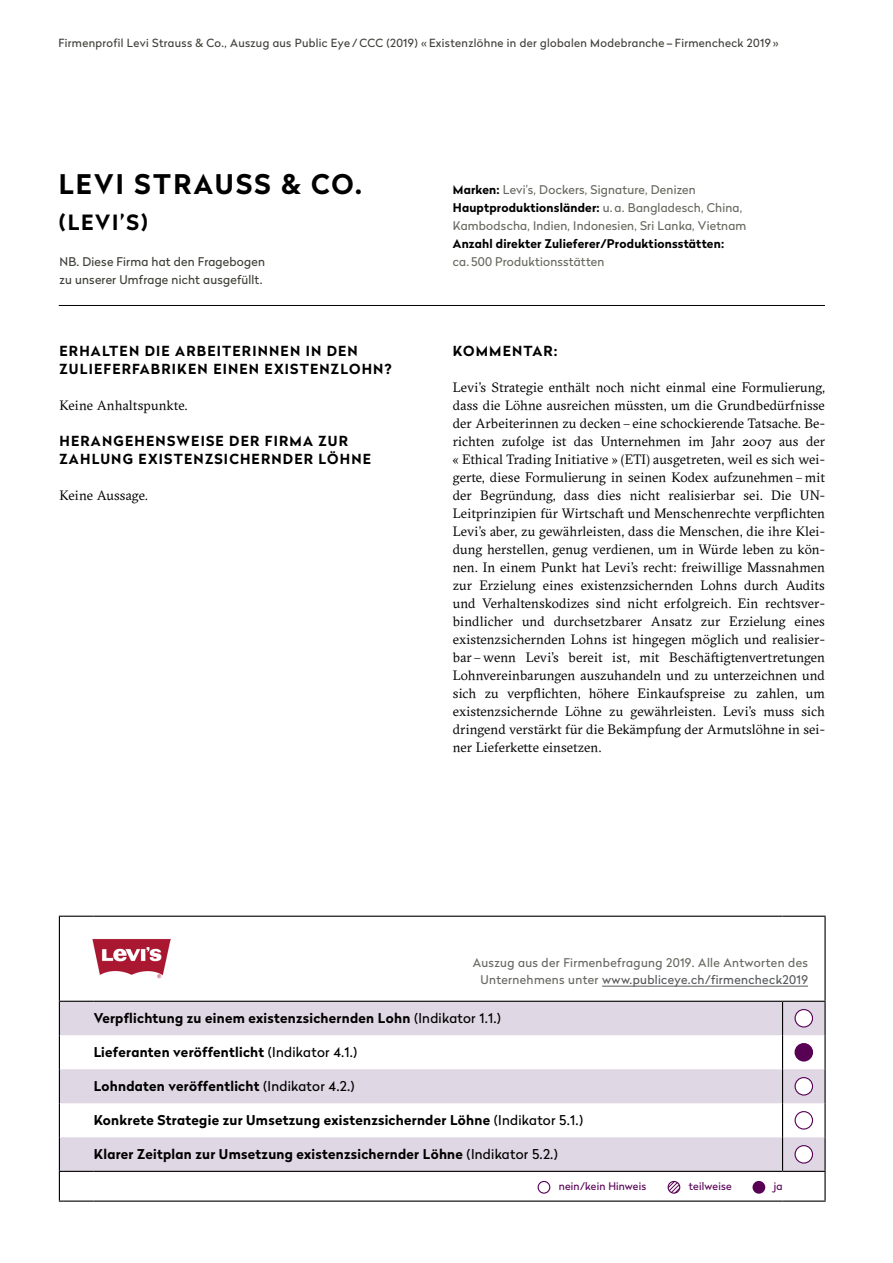
<style>
.page{position:relative;width:893px;height:1263px;background:#fff}
.page>*{position:absolute;margin:0;border:0;box-sizing:border-box;transform-origin:0 0}
._01_Untertitel_1{font:700 27px "Radikal";letter-spacing:.085em;color:#000}
._01_Untertitel_1-2{font:700 21px "Radikal";color:#000}
._01_Untertitel_1-3{font:700 13.8px/18px "Radikal";letter-spacing:.085em;color:#000}
._03_Lauftext_oE-Ausz{font:700 13.8px "Radikal";letter-spacing:.085em;color:#000}
._03_Lauftext_oE-Ausz-2{font:13.5px/18px "GT Sectra";letter-spacing:.005em;color:#000;text-align:justify}
._04_Fussnote{font:700 13.5px "Radikal";letter-spacing:.02em;color:#000}
._01_Untertitel_1-4{font:13.5px "GT Sectra";letter-spacing:.005em;color:#000}
._03_Lauftext_oE-Ausz-3{font:12px/18px "Radikal";letter-spacing:.015em;color:#696961}
._03_Lauftext_oE-Ausz-4{font:700 12px/18px "Radikal";letter-spacing:.015em;color:#000}
._03_Lauftext_oE-Ausz-5{font:12px "Radikal";letter-spacing:.015em;color:#403f38}
._07_Quote_Absender{font:12px "Radikal";letter-spacing:.03em;color:#58595b}
._07_Quote_Absender-2{font:12px "Radikal";letter-spacing:.03em;color:#696961}
.t1{font:11.25px "Radikal";letter-spacing:.03em;color:#403f38}
._04_Fussnote-2{font:10.5px "Radikal";letter-spacing:.02em;color:#570054}
.s1{font-weight:700;color:#000}
.s2{font-weight:400;color:#696961}
.s3{color:#696961}
.s4{font-weight:400}
</style>
<div class="page">
<svg style="left:60px;top:939px;width:764px;height:255px"></svg>
<svg style="left:60px;top:1002px;width:764px;height:169px;fill:#e0d7e4"></svg>
<hr style="left:824px;top:917px;width:2px;height:84px;background:#000">
<hr style="left:782px;top:1002px;width:1px;height:33px;background:#000">
<hr style="left:824px;top:1002px;width:2px;height:33px;background:#000">
<hr style="left:782px;top:1035px;width:1px;height:34px;background:#000">
<hr style="left:824px;top:1035px;width:2px;height:34px;background:#000">
<hr style="left:782px;top:1069px;width:1px;height:34px;background:#000">
<hr style="left:824px;top:1069px;width:2px;height:34px;background:#000">
<hr style="left:782px;top:1103px;width:1px;height:34px;background:#000">
<hr style="left:824px;top:1103px;width:2px;height:34px;background:#000">
<hr style="left:782px;top:1137px;width:1px;height:34px;background:#000">
<hr style="left:824px;top:1137px;width:2px;height:34px;background:#000">
<hr style="left:824px;top:1172px;width:2px;height:28px;background:#000">
<hr style="left:64px;top:1200px;width:30px;height:2px;background:#000">
<hr style="left:94px;top:1200px;width:688px;height:2px;background:#000">
<hr style="left:782px;top:1200px;width:44px;height:2px;background:#000">
<hr style="left:782px;top:1001px;width:44px;height:1px;background:#000">
<hr style="left:59px;top:917px;width:1px;height:84px;background:#000">
<hr style="left:64px;top:916px;width:30px;height:1px;background:#000">
<hr style="left:94px;top:916px;width:688px;height:1px;background:#000">
<hr style="left:782px;top:916px;width:44px;height:1px;background:#000">
<hr style="left:59px;top:1002px;width:1px;height:33px;background:#000">
<hr style="left:64px;top:1001px;width:30px;height:1px;background:#000">
<hr style="left:94px;top:1001px;width:688px;height:1px;background:#000">
<hr style="left:59px;top:1035px;width:1px;height:34px;background:#000">
<hr style="left:59px;top:1069px;width:1px;height:34px;background:#000">
<hr style="left:59px;top:1103px;width:1px;height:34px;background:#000">
<hr style="left:59px;top:1137px;width:1px;height:34px;background:#000">
<svg style="left:59px;top:1171px;width:5px;height:31px"></svg>
<hr style="left:64px;top:1171px;width:30px;height:1px;background:#000">
<hr style="left:94px;top:1171px;width:688px;height:1px;background:#000">
<hr style="left:782px;top:1171px;width:44px;height:1px;background:#000">
<img style="left:92px;top:939px;width:78px;height:42px">
<div style="left:795px;top:1009px;width:17px;height:18px;background:#fff;border-radius:50%"></div>
<div style="left:794px;top:1009px;width:19px;height:18px;border:1px solid #570054;border-radius:50%"></div>
<div style="left:794px;top:1043px;width:19px;height:18px;background:#570054;border-radius:50%"></div>
<div style="left:795px;top:1077px;width:17px;height:18px;background:#fff;border-radius:50%"></div>
<div style="left:794px;top:1077px;width:19px;height:18px;border:1px solid #570054;border-radius:50%"></div>
<div style="left:795px;top:1111px;width:17px;height:18px;background:#fff;border-radius:50%"></div>
<div style="left:794px;top:1111px;width:19px;height:18px;border:1px solid #570054;border-radius:50%"></div>
<div style="left:795px;top:1146px;width:17px;height:17px;background:#fff;border-radius:50%"></div>
<div style="left:794px;top:1145px;width:19px;height:18px;border:1px solid #570054;border-radius:50%"></div>
<div style="left:538px;top:1181px;width:12px;height:12px;background:#fff;border-radius:50%"></div>
<div style="left:538px;top:1181px;width:12px;height:13px;border:1px solid #570054;border-radius:50%"></div>
<div style="left:752px;top:1181px;width:13px;height:13px;background:#570054;border-radius:50%"></div>
<svg style="left:668px;top:1181px;width:12px;height:13px"></svg>
<div style="left:668px;top:1181px;width:12px;height:13px;border:1px solid #570054;border-radius:50%"></div>
<hr style="left:59px;top:305px;width:766px;height:1px;background:#000">
<hr style="left:602px;top:986px;width:206px;height:1px;background:#58595b">
<p class="t1" style="left:58px;top:35px;width:722px">Firmenprofil Levi Strauss &amp; Co., Auszug aus Public Eye / CCC (2019) « Existenzlöhne in der globalen Modebranche – Firmencheck 2019 »</p>
<p class="_01_Untertitel_1" style="left:59px;top:164px;width:305px">LEVI STRAUSS &amp; CO.</p>
<p class="_01_Untertitel_1-2" style="left:59px;top:207px;width:91px">(LEVI’S)</p>
<p class="_03_Lauftext_oE-Ausz-5" style="left:60px;top:253px;width:207px">NB. Diese Firma hat den Fragebogen</p>
<p class="_03_Lauftext_oE-Ausz-5" style="left:60px;top:271px;width:205px">zu unserer Umfrage nicht ausgefüllt.</p>
<p class="_01_Untertitel_1-3" style="left:60px;top:341px;width:300px">ERHALTEN DIE ARBEITERINNEN IN DEN</p>
<p class="_01_Untertitel_1-3" style="left:60px;top:359px;width:334px">ZULIEFERFABRIKEN EINEN EXISTENZLOHN?</p>
<p class="_01_Untertitel_1-4" style="left:60px;top:397px;width:129px">Keine Anhaltspunkte.</p>
<p class="_01_Untertitel_1-3" style="left:60px;top:431px;width:313px">HERANGEHENSWEISE DER FIRMA ZUR<br>ZAHLUNG EXISTENZSICHERNDER LÖHNE</p>
<p class="_03_Lauftext_oE-Ausz-2" style="left:60px;top:486px;width:90px">Keine Aussage.</p>
<p class="_03_Lauftext_oE-Ausz-3" style="left:453px;top:180px;width:244px"><span class="s1">Marken:</span> Levi’s, Dockers, Signature, Denizen</p>
<p class="_03_Lauftext_oE-Ausz-3" style="left:453px;top:198px;width:295px"><span class="s1">Hauptproduktionsländer:</span> u. a. Bangladesch, China,<br>Kambodscha, Indien, Indonesien, Sri Lanka, Vietnam</p>
<p class="_03_Lauftext_oE-Ausz-4" style="left:453px;top:234px;width:273px">Anzahl direkter Zulieferer/Produktionsstätten: <span class="s2">ca. 500 Produktionsstätten</span></p>
<p class="_03_Lauftext_oE-Ausz" style="left:453px;top:341px;width:106px">KOMMENTAR:</p>
<p class="_03_Lauftext_oE-Ausz-2" style="left:453px;top:378px;width:374px">Levi's Strategie enthält noch nicht einmal eine Formulierung, dass die Löhne ausreichen müssten, um die Grundbedürfnisse der Arbeiterinnen zu decken – eine schockierende Tatsache. Be&shy;richten zufolge ist das Unternehmen im Jahr 2007 aus der « Ethical Trading Initiative » (ETI) ausgetreten, weil es sich wei&shy;gerte, diese Formulierung in seinen Kodex aufzunehmen – mit der Begründung, dass dies nicht realisierbar sei. Die UN-Leitprinzipien für Wirtschaft und Menschenrechte verpflichten Levi's aber, zu gewährleisten, dass die Menschen, die ihre Klei&shy;dung herstellen, genug verdienen, um in Würde leben zu kön&shy;nen. In einem Punkt hat Levi’s recht: freiwillige Massnahmen zur Erzielung eines existenzsichernden Lohns durch Audits und Verhaltenskodizes sind nicht erfolgreich. Ein rechtsver&shy;bindlicher und durchsetzbarer Ansatz zur Erzielung eines existenzsichernden Lohns ist hingegen möglich und realisier&shy;bar – wenn Levi's bereit ist, mit Beschäftigtenvertretungen Lohnvereinbarungen auszuhandeln und zu unterzeichnen und sich zu verpflichten, höhere Einkaufspreise zu zahlen, um existenzsichernde Löhne zu gewährleisten. Levi's muss sich dringend verstärkt für die Bekämpfung der Armutslöhne in sei&shy;ner Lieferkette einsetzen.</p>
<p class="_07_Quote_Absender-2" style="left:473px;top:954px;width:337px">Auszug aus der Firmenbefragung 2019. Alle Antworten des</p>
<p class="_07_Quote_Absender" style="left:480px;top:971px;width:329px"><span class="s3">Unternehmens unter</span> www.publiceye.ch/firmencheck2019</p>
<p class="_04_Fussnote" style="left:94px;top:1009px;width:409px">Verpflichtung zu einem existenzsichernden Lohn <span class="s4">(Indikator 1.1.)</span></p>
<p class="_04_Fussnote" style="left:94px;top:1043px;width:265px">Lieferanten veröffentlicht <span class="s4">(Indikator 4.1.)</span></p>
<p class="_04_Fussnote" style="left:94px;top:1077px;width:262px">Lohndaten veröffentlicht <span class="s4">(Indikator 4.2.)</span></p>
<p class="_04_Fussnote" style="left:94px;top:1111px;width:491px">Konkrete Strategie zur Umsetzung existenzsichernder Löhne <span class="s4">(Indikator 5.1.)</span></p>
<p class="_04_Fussnote" style="left:94px;top:1145px;width:466px">Klarer Zeitplan zur Umsetzung existenzsichernder Löhne <span class="s4">(Indikator 5.2.)</span></p>
<p class="_04_Fussnote-2" style="left:559px;top:1179px;width:89px">nein/kein Hinweis</p>
<p class="_04_Fussnote-2" style="left:689px;top:1179px;width:44px">teilweise</p>
<p class="_04_Fussnote-2" style="left:774px;top:1179px;width:10px">ja</p>
</div>
